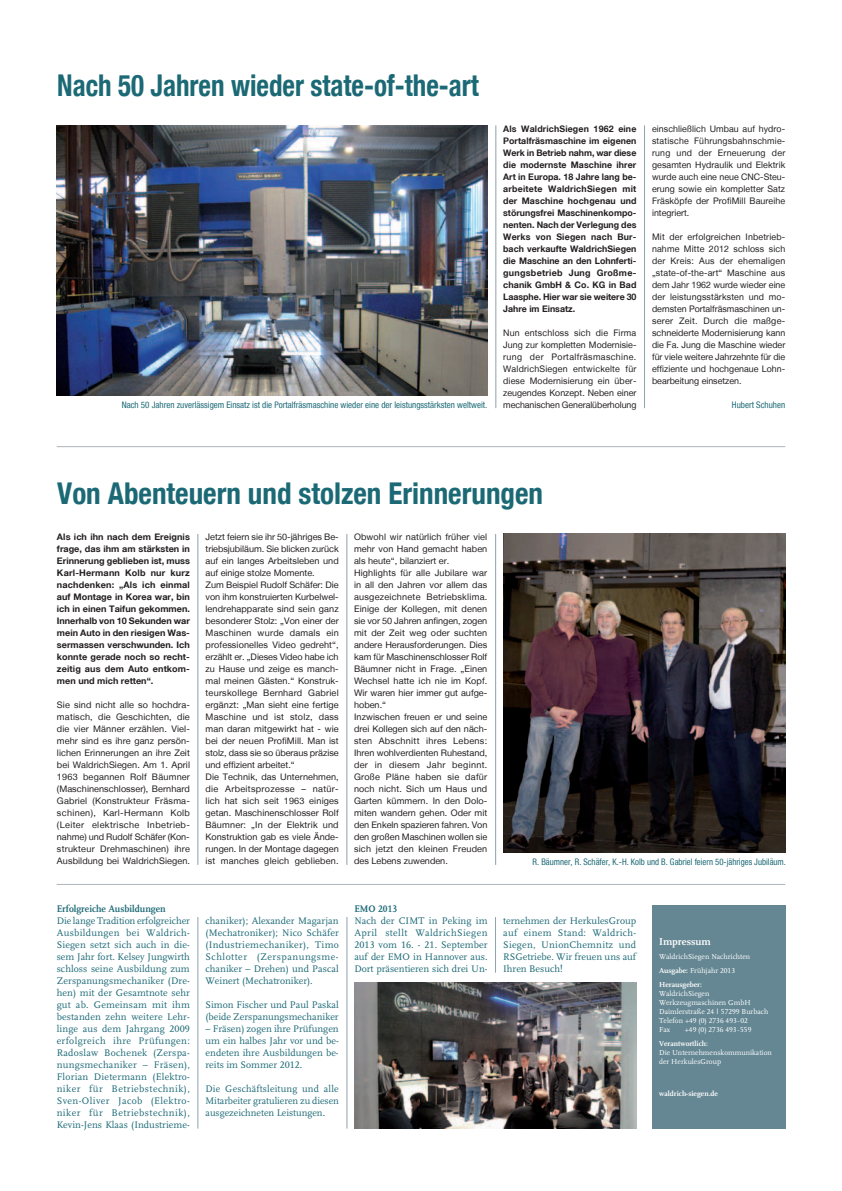
<style>
.page{position:relative;width:842px;height:1191px;background:#fff}
.page>*{position:absolute;margin:0;border:0;box-sizing:border-box;transform-origin:0 0}
.t1{font:700 condensed 30px "Helvetica Neue LT";color:#1c6976}
.t2{font:700 condensed 30px "Helvetica Neue LT";color:#1c6976;scale:.9 1}
.t3{font:700 10.5px "Scala LF";color:#fff}
.t4{font:10px/12px "Scala LF";color:#1c6976;text-align:justify}
.t5{font:700 10px "Scala LF";color:#1c6976;scale:.96 1}
.t6{font:9px/12px "Helvetica Neue LT";letter-spacing:.01em;color:#231f20;text-align:justify}
.t7{font:700 9px/12px "Helvetica Neue LT";color:#231f20;text-align:justify}
.t8{font:condensed 9px "Helvetica Neue LT";color:#1c6976}
.t9{font:7.5px/9px "Scala LF";color:#fff}
.t10{font:700 7.5px "Scala LF";color:#fff}
.s1{font-weight:700}
.s2{font-family:"Helvetica Neue LT";font-stretch:condensed}
</style>
<div class="page">
<div style="left:652px;top:905px;width:133px;height:223px;background:#658793"></div>
<hr style="left:57px;top:446px;width:728px;height:1px;background:#adb4ba">
<hr style="left:197px;top:917px;width:1px;height:211px;background:#8da2ac">
<hr style="left:346px;top:917px;width:1px;height:211px;background:#8da2ac">
<hr style="left:57px;top:884px;width:728px;height:1px;background:#adb4ba">
<img style="left:503px;top:534px;width:282px;height:318px">
<hr style="left:197px;top:534px;width:1px;height:331px;background:#8da2ac">
<hr style="left:495px;top:125px;width:1px;height:283px;background:#8da2ac">
<hr style="left:644px;top:125px;width:1px;height:283px;background:#8da2ac">
<hr style="left:346px;top:534px;width:1px;height:331px;background:#8da2ac">
<img style="left:354px;top:982px;width:282px;height:146px">
<img style="left:56px;top:125px;width:431px;height:270px">
<hr style="left:495px;top:917px;width:1px;height:55px;background:#8da2ac">
<hr style="left:495px;top:534px;width:1px;height:331px;background:#8da2ac">
<h1 class="t2" style="left:57px;top:67px;width:470px">Nach 50 Jahren wieder state-of-the-art</h1>
<p class="t8" style="left:122px;top:399px;width:367px">Nach 50 Jahren zuverlässigem Einsatz ist die Portalfräsmaschine wieder eine der leistungsstärksten weltweit.</p>
<p class="t7" style="left:503px;top:123px;width:135px">Als WaldrichSiegen 1962 eine Portalfräsmaschine im eigenen Werk in Betrieb nahm, war diese die modernste Maschine ihrer Art in Europa. 18 Jahre lang be&shy;arbeitete WaldrichSiegen mit der Maschine hochgenau und störungsfrei Maschinenkompo&shy;nenten. Nach der Verlegung des Werks von Siegen nach Bur&shy;bach verkaufte WaldrichSiegen die Maschine an den Lohnferti&shy;gungsbetrieb Jung Großme&shy;chanik GmbH &amp; Co. KG in Bad Laasphe. Hier war sie weitere 30<br>Jahre im Einsatz.</p>
<p class="t6" style="left:503px;top:327px;width:135px">Nun entschloss sich die Firma Jung zur kompletten Modernisie&shy;rung der Portalfräsmaschine.<br>WaldrichSiegen entwickelte für diese Modernisierung ein über&shy;zeugendes Konzept. Neben einer mechanischen Generalüberholung</p>
<p class="t6" style="left:652px;top:123px;width:135px">einschließlich Umbau auf hydro&shy;statische Führungsbahnschmie&shy;rung und der Erneuerung der gesamten Hydraulik und Elektrik wurde auch eine neue CNC-Steu&shy;erung sowie ein kompletter Satz Fräsköpfe der ProfiMill Baureihe integriert.</p>
<p class="t6" style="left:652px;top:231px;width:135px">Mit der erfolgreichen Inbetrieb&shy;nahme Mitte 2012 schloss sich der Kreis: Aus der ehemaligen „state-of-the-art“ Maschine aus dem Jahr 1962 wurde wieder eine der leistungsstärksten und mo&shy;dernsten Portalfräsmaschinen un&shy;serer Zeit. Durch die maßge&shy;schneiderte Modernisierung kann die Fa. Jung die Maschine wieder für viele weitere Jahrzehnte für die effiziente und hochgenaue Lohn&shy;bearbeitung einsetzen.</p>
<p class="t8" style="left:732px;top:400px;width:55px">Hubert Schuhen</p>
<h1 class="t1" style="left:57px;top:475px;width:487px">Von Abenteuern und stolzen Erinnerungen</h1>
<p class="t7" style="left:57px;top:531px;width:135px">Als ich ihn nach dem Ereignis frage, das ihm am stärksten in Erinnerung geblieben ist, muss Karl-Hermann Kolb nur kurz nachdenken: „Als ich einmal auf Montage in Korea war, bin ich in einen Taifun gekommen.<br>Innerhalb von 10 Sekunden war mein Auto in den riesigen Was&shy;sermassen verschwunden. Ich konnte gerade noch so recht&shy;zeitig aus dem Auto entkom&shy;men und mich retten“.</p>
<p class="t6" style="left:57px;top:699px;width:135px">Sie sind nicht alle so hochdra&shy;matisch, die Geschichten, die die vier Männer erzählen. Viel&shy;mehr sind es ihre ganz persön&shy;lichen Erinnerungen an ihre Zeit bei WaldrichSiegen. Am 1. April 1963 begannen Rolf Bäumner (Maschinenschlosser), Bernhard Gabriel (Konstrukteur Fräsma&shy;schinen), Karl-Hermann Kolb (Leiter elektrische Inbetrieb&shy;nahme) und Rudolf Schäfer (Kon&shy;strukteur Drehmaschinen) ihre Ausbildung bei WaldrichSiegen.</p>
<p class="t6" style="left:206px;top:531px;width:135px;text-align:left">Jetzt feiern sie ihr 50-jähriges Be&shy;triebsjubiläum. Sie blicken zurück auf ein langes Arbeitsleben und auf einige stolze Momente.<br>Zum Beispiel Rudolf Schäfer: Die von ihm konstruierten Kurbelwel&shy;lendrehapparate sind sein ganz besonderer Stolz: „Von einer der<br>Maschinen wurde damals ein professionelles Video gedreht“, erzählt er. „Dieses Video habe ich zu Hause und zeige es manch&shy;mal meinen Gästen.“ Konstruk&shy;teurskollege Bernhard Gabriel ergänzt: „Man sieht eine fertige<br>Maschine und ist stolz, dass man daran mitgewirkt hat - wie bei der neuen ProfiMill. Man ist stolz, dass sie so überaus präzise und effizient arbeitet.“<br>Die Technik, das Unternehmen, die Arbeitsprozesse – natür&shy;lich hat sich seit 1963 einiges getan. Maschinenschlosser Rolf<br>Bäumner: „In der Elektrik und<br>Konstruktion gab es viele Ände&shy;rungen. In der Montage dagegen ist manches gleich geblieben.</p>
<p class="t6" style="left:354px;top:531px;width:135px;text-align:left">Obwohl wir natürlich früher viel mehr von Hand gemacht haben als heute“, bilanziert er.<br>Highlights für alle Jubilare war in all den Jahren vor allem das ausgezeichnete Betriebsklima.<br>Einige der Kollegen, mit denen sie vor 50 Jahren anfingen, zogen mit der Zeit weg oder suchten andere Herausforderungen. Dies kam für Maschinenschlosser Rolf<br>Bäumner nicht in Frage. „Einen<br>Wechsel hatte ich nie im Kopf.<br>Wir waren hier immer gut aufge&shy;hoben.“<br>Inzwischen freuen er und seine drei Kollegen sich auf den näch&shy;sten Abschnitt ihres Lebens:<br>Ihren wohlverdienten Ruhestand, der in diesem Jahr beginnt.<br>Große Pläne haben sie dafür noch nicht. Sich um Haus und<br>Garten kümmern. In den Dolo&shy;miten wandern gehen. Oder mit den Enkeln spazieren fahren. Von den großen Maschinen wollen sie sich jetzt den kleinen Freuden des Lebens zuwenden.</p>
<p class="t5" style="left:57px;top:903px;width:115px">Erfolgreiche Ausbildungen</p>
<p class="t4" style="left:57px;top:915px;width:135px">Die lange Tradition erfolgreicher Ausbildungen bei Waldrich-Siegen setzt sich auch in die&shy;sem Jahr fort. Kelsey Jungwirth schloss seine Ausbildung zum Zerspanungsmechaniker (Dre&shy;hen) mit der Gesamtnote sehr gut ab. Gemeinsam mit ihm bestanden zehn weitere Lehr&shy;linge aus dem Jahrgang 2009 erfolgreich ihre Prüfungen:<br>Radoslaw Bochenek (Zerspa&shy;nungsmechaniker – Fräsen), Florian Dietermann (Elektro&shy;niker für Betriebstechnik), Sven-Oliver Jacob (Elektro&shy;niker für Betriebstechnik), Kevin-Jens Klaas (Industrieme-</p>
<p class="t4" style="left:206px;top:915px;width:135px">chaniker); Alexander Magarjan (Mechatroniker); Nico Schäfer (Industriemechaniker), Timo Schlotter (Zerspanungsme&shy;chaniker – Drehen) und Pascal Weinert (Mechatroniker).</p>
<p class="t4" style="left:206px;top:999px;width:135px">Simon Fischer und Paul Paskal (beide Zerspanungsmechaniker</p>
<p class="t4" style="left:206px;top:1023px;width:135px">– Fräsen) zogen ihre Prüfungen um ein halbes Jahr vor und be&shy;endeten ihre Ausbildungen be&shy;reits im Sommer 2012.</p>
<p class="t4" style="left:206px;top:1083px;width:135px">Die Geschäftsleitung und alle Mitarbeiter gratulieren zu diesen ausgezeichneten Leistungen.</p>
<p class="t5" style="left:354px;top:903px;width:46px">EMO 2013</p>
<p class="t4" style="left:354px;top:915px;width:135px">Nach der CIMT in Peking im April stellt WaldrichSiegen 2013 vom 16. - 21. September auf der EMO in Hannover aus.<br>Dort präsentieren sich drei Un-</p>
<p class="t8" style="left:533px;top:856px;width:255px">R. Bäumner, R. Schäfer, K.-H. Kolb und B. Gabriel feiern 50-jähriges Jubiläum.</p>
<p class="t4" style="left:503px;top:915px;width:134px">ternehmen der HerkulesGroup auf einem Stand: Waldrich-Siegen, UnionChemnitz und RSGetriebe. Wir freuen uns auf Ihren Besuch!</p>
<p class="t3" style="left:659px;top:935px;width:53px">Impressum</p>
<p class="t9" style="left:659px;top:949px;width:93px;line-height:14px">WaldrichSiegen Nachrichten<br><span class="s1">Ausgabe:</span> Frühjahr 2013<br><span class="s1">Herausgeber:</span></p>
<p class="t9" style="left:659px;top:989px;width:111px">WaldrichSiegen<br>Werkzeugmaschinen GmbH<br>Daimlerstraße 24 <span class="s2">I</span> 57299 Burbach<br>Telefon +49 (0) 2736 493-02<br>Fax</p>
<p class="t9" style="left:685px;top:1025px;width:68px">+49 (0) 2736 493-559</p>
<p class="t10" style="left:659px;top:1039px;width:50px">Verantwortlich:</p>
<p class="t9" style="left:659px;top:1048px;width:114px">Die Unternehmenskommunikation der HerkulesGroup</p>
<p class="t10" style="left:659px;top:1089px;width:60px">waldrich-siegen.de</p>
</div>
